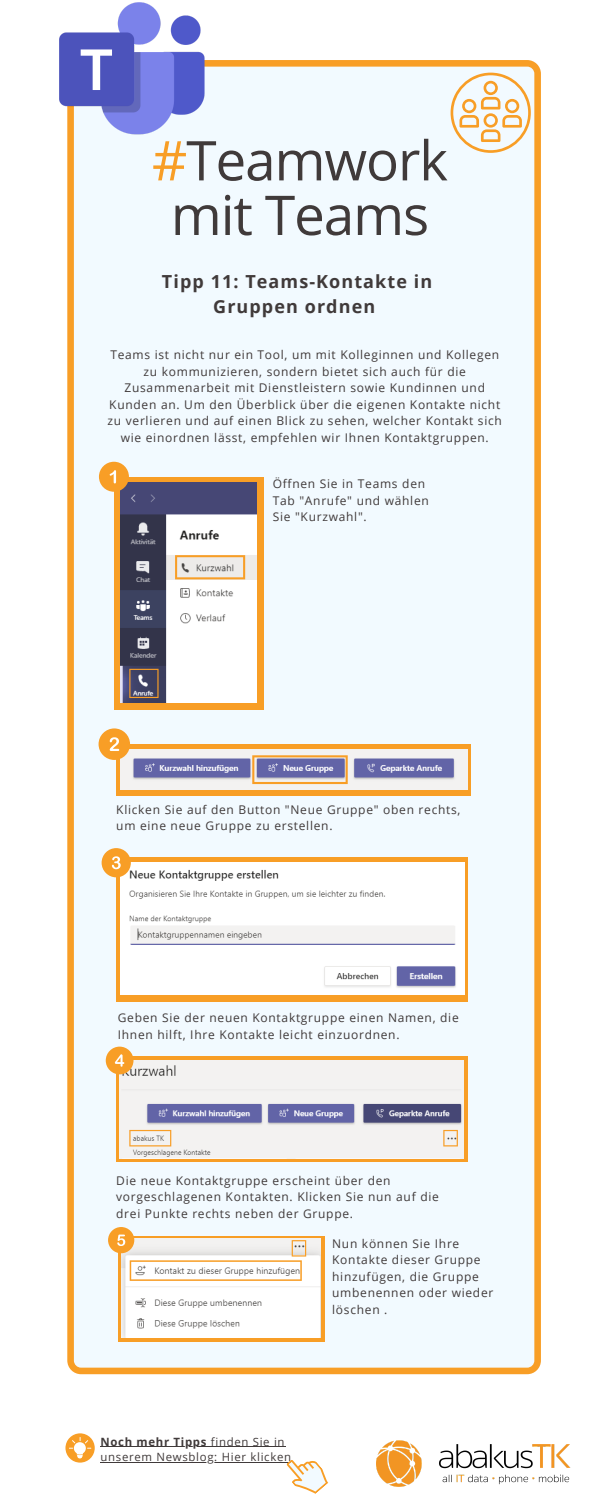
<style>
.page{position:relative;width:600px;height:1500px;background:#fff}
.page>*{position:absolute;margin:0;border:0;box-sizing:border-box;transform-origin:0 0}
.t1{font:54.8px/54.6px "Open Sans";letter-spacing:-.02em;color:#403a3a;text-align:center}
.t2{font:700 18px "Open Sans";letter-spacing:.06em;color:#403a3a}
.t3{font:12px/16.5px "Open Sans";letter-spacing:.06em;color:#403a3a}
.t4{font:11.4px/15.7px "Open Sans";letter-spacing:.06em;color:#403a3a}
.s1{color:#f89e26}
.s2{font-weight:700}
</style>
<div class="page">
<div style="left:67px;top:60px;width:474px;height:1314px;background:#f2faff"></div>
<img style="left:59px;top:2px;width:145px;height:139px">
<div style="left:116px;top:744px;width:355px;height:51px;background:#f89e26"></div>
<img style="left:376px;top:1440px;width:195px;height:47px">
<hr style="left:101px;top:1447px;width:106px;height:1px;background:#403a3a">
<hr style="left:207px;top:1447px;width:78px;height:1px;background:#403a3a">
<hr style="left:101px;top:1462px;width:191px;height:1px;background:#403a3a">
<svg style="left:286px;top:1460px;width:43px;height:34px"></svg>
<svg style="left:65px;top:1433px;width:30px;height:30px"></svg>
<svg style="left:69px;top:1437px;width:22px;height:21px"></svg>
<div style="left:114px;top:477px;width:149px;height:232px;background:#f89e26"></div>
<svg style="left:451px;top:73px;width:80px;height:80px"></svg>
<img style="left:120px;top:482px;width:137px;height:221px">
<div style="left:99px;top:462px;width:30px;height:30px;background:#f89e26;border-radius:50%"></div>
<svg style="left:110px;top:470px;width:6px;height:13px"></svg>
<svg style="left:129px;top:669px;width:30px;height:29px"></svg>
<svg style="left:175px;top:555px;width:70px;height:24px;background:#e5d1b7"></svg>
<img style="left:120px;top:749px;width:347px;height:41px">
<div style="left:99px;top:728px;width:31px;height:32px;background:#f89e26;border-radius:50%"></div>
<svg style="left:110px;top:737px;width:9px;height:14px"></svg>
<svg style="left:252px;top:755px;width:96px;height:29px;background:#a293a2"></svg>
<div style="left:116px;top:857px;width:352px;height:144px;background:#f89e26"></div>
<img style="left:120px;top:863px;width:344px;height:132px">
<div style="left:102px;top:848px;width:29px;height:29px;background:#f89e26;border-radius:50%"></div>
<svg style="left:112px;top:856px;width:9px;height:13px"></svg>
<svg style="left:116px;top:1056px;width:351px;height:106px;fill:#f89e26"></svg>
<img style="left:120px;top:1061px;width:343px;height:97px">
<svg style="left:129px;top:1130px;width:42px;height:16px"></svg>
<div style="left:106px;top:1047px;width:28px;height:27px;background:#f89e26;border-radius:50%"></div>
<svg style="left:115px;top:1054px;width:9px;height:13px"></svg>
<svg style="left:443px;top:1130px;width:15px;height:16px"></svg>
<div style="left:118px;top:1236px;width:206px;height:106px;background:#f89e26"></div>
<img style="left:121px;top:1239px;width:200px;height:99px">
<div style="left:108px;top:1227px;width:26px;height:26px;background:#f89e26;border-radius:50%"></div>
<svg style="left:117px;top:1235px;width:189px;height:46px;background:#f1e4d1"></svg>
<p class="t1" style="left:152px;top:132px;width:298px"><span class="s1">#</span>Teamwork mit Teams</p>
<p class="t2" style="left:162px;top:269px;width:272px">Tipp 11: Teams-Kontakte in</p>
<p class="t2" style="left:213px;top:293px;width:163px">Gruppen ordnen</p>
<p class="t3" style="left:108px;top:346px;width:396px;text-align:center">Teams ist nicht nur ein Tool, um mit Kolleginnen und Kollegen zu kommunizieren, sondern bietet sich auch für die Zusammenarbeit mit Dienstleistern sowie Kundinnen und Kunden an. Um den Überblick über die eigenen Kontakte nicht zu verlieren und auf einen Blick zu sehen, welcher Kontakt sich wie einordnen lässt, empfehlen wir Ihnen Kontaktgruppen.</p>
<p class="t3" style="left:273px;top:476px;width:158px">Öffnen Sie in Teams den<br>Tab "Anrufe" und wählen<br>Sie "Kurzwahl".</p>
<p class="t3" style="left:116px;top:801px;width:346px">Klicken Sie auf den Button "Neue Gruppe" oben rechts, um eine neue Gruppe zu erstellen.</p>
<p class="t3" style="left:118px;top:1009px;width:342px">Geben Sie der neuen Kontaktgruppe einen Namen, die<br>Ihnen hilft, Ihre Kontakte leicht einzuordnen.</p>
<p class="t3" style="left:116px;top:1172px;width:324px">Die neue Kontaktgruppe erscheint über den vorgeschlagenen Kontakten. Klicken Sie nun auf die drei Punkte rechts neben der Gruppe.</p>
<p class="t3" style="left:332px;top:1235px;width:163px">Nun können Sie Ihre<br>Kontakte dieser Gruppe hinzufügen, die Gruppe umbenennen oder wieder löschen .</p>
<p class="t4" style="left:101px;top:1434px;width:192px"><span class="s2">Noch mehr Tipps</span> finden Sie in unserem Newsblog: Hier klicken</p>
</div>
